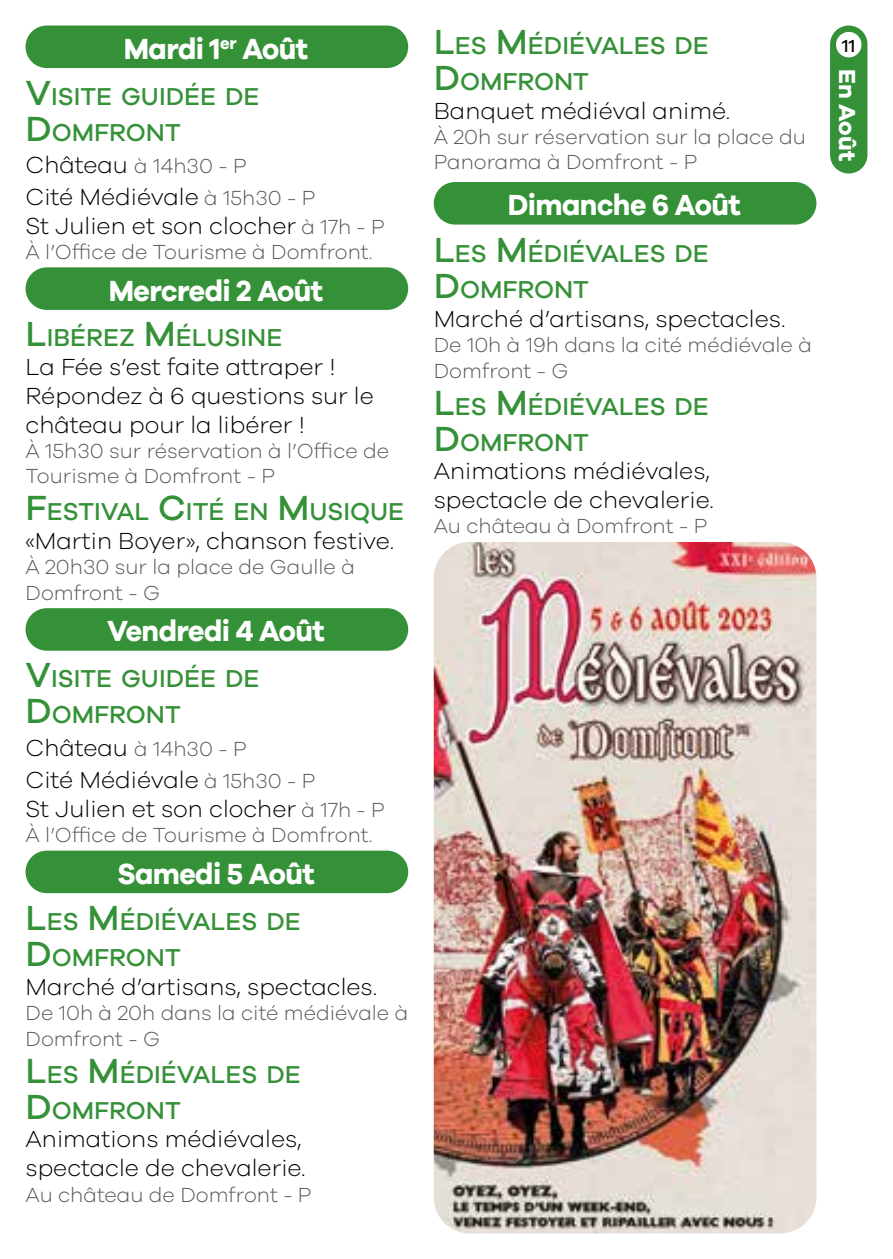
<style>
.page{position:relative;width:893px;height:1259px;background:#fff}
.page>*{position:absolute;margin:0;border:0;box-sizing:border-box;transform-origin:0 0}
.t1{font:700 30px "Galano Grotesque";letter-spacing:-.02em;color:#fff;scale:.95 1}
.t2{font:500 25.2px/36px "Galano Grotesque";color:#359138}
.t3{font:300 24px/28.8px "Galano Grotesque";color:#000}
.t4{font:700 24px "Galano Grotesque";color:#fff}
.t5{font:300 21px/25.2px "Galano Grotesque";color:#575756}
.t6{font:500 18px "Galano Grotesque";color:#000}
.s1{font-size:36px}
.s2{font-size:24px;color:#000}
.s3{font-size:21px;color:#575756}
</style>
<div class="page">
<div style="left:830px;top:26px;width:37px;height:147px;background:#359138;border-radius:19px"></div>
<div style="left:836px;top:32px;width:25px;height:25px;background:#fff;border-radius:50%"></div>
<div style="left:26px;top:26px;width:382px;height:42px;background:#359138;border-radius:21px"></div>
<div style="left:26px;top:267px;width:382px;height:43px;background:#359138;border-radius:21px"></div>
<div style="left:26px;top:608px;width:382px;height:43px;background:#359138;border-radius:21px"></div>
<div style="left:26px;top:850px;width:382px;height:43px;background:#359138;border-radius:21px"></div>
<div style="left:434px;top:182px;width:382px;height:43px;background:#359138;border-radius:21px"></div>
<img style="left:434px;top:542px;width:382px;height:691px">
<p class="t1" style="left:124px;top:30px;width:196px">Mardi 1<sup>er</sup> Août</p>
<p class="t2" style="left:26px;top:77px;width:232px"><span class="s1">V</span>ISITE GUIDÉE DE<br><span class="s1">D</span>OM FRONT</p>
<p class="t5" style="left:26px;top:153px;width:223px"><span class="s2">Château</span> à 14h30 - P</p>
<p class="t3" style="left:26px;top:182px;width:361px">Cité Médiévale <span class="s3">à 15h30 - P<br></span>St Julien et son clocher <span class="s3">à 17h - P</span></p>
<p class="t5" style="left:26px;top:239px;width:349px">À l’Office de Tourisme à Domfront.</p>
<p class="t1" style="left:109px;top:272px;width:227px">Mercredi 2 Août</p>
<p class="t2" style="left:26px;top:319px;width:255px"><span class="s1">L</span>IBÉREZ <span class="s1">M</span>ÉLUSINE</p>
<p class="t3" style="left:26px;top:352px;width:350px">La Fée s’est faite attraper !<br>Répondez à 6 questions sur le château pour la libérer !</p>
<p class="t5" style="left:26px;top:438px;width:365px">À 15h30 sur réservation à l’Office de<br>Tourisme à Domfront - P</p>
<p class="t2" style="left:26px;top:493px;width:377px"><span class="s1">F</span>ESTIVAL <span class="s1">C</span>ITÉ EN <span class="s1">M</span>USIQUE</p>
<p class="t3" style="left:26px;top:526px;width:370px">«Martin Boyer», chanson festive.</p>
<p class="t5" style="left:26px;top:554px;width:331px">À 20h30 sur la place de Gaulle à<br>Domfront - G</p>
<p class="t1" style="left:107px;top:613px;width:231px">Vendredi 4 Août</p>
<p class="t2" style="left:26px;top:660px;width:232px"><span class="s1">V</span>ISITE GUIDÉE DE<br><span class="s1">D</span>OM FRONT</p>
<p class="t5" style="left:26px;top:735px;width:223px"><span class="s2">Château</span> à 14h30 - P</p>
<p class="t3" style="left:26px;top:765px;width:361px">Cité Médiévale <span class="s3">à 15h30 - P<br></span>St Julien et son clocher <span class="s3">à 17h - P</span></p>
<p class="t5" style="left:26px;top:821px;width:349px">À l’Office de Tourisme à Domfront.</p>
<p class="t1" style="left:117px;top:855px;width:209px">Samedi 5 Août</p>
<p class="t2" style="left:25px;top:903px;width:273px"><span class="s1">L</span>ES <span class="s1">M</span>ÉDIÉVALES DE<br><span class="s1">D</span>OM FRONT</p>
<p class="t3" style="left:26px;top:972px;width:353px">Marché d’artisans, spectacles.</p>
<p class="t5" style="left:26px;top:1000px;width:384px">De 10h à 20h dans la cité médiévale à<br>Domfront - G</p>
<p class="t2" style="left:25px;top:1055px;width:273px"><span class="s1">L</span>ES <span class="s1">M</span>ÉDIÉVALES DE<br><span class="s1">D</span>OM FRONT</p>
<p class="t3" style="left:26px;top:1124px;width:282px">Animations médiévales, spectacle de chevalerie.</p>
<p class="t5" style="left:26px;top:1181px;width:287px">Au château de Domfront - P</p>
<p class="t2" style="left:434px;top:27px;width:273px"><span class="s1">L</span>ES <span class="s1">M</span>ÉDIÉVALES DE</p>
<p class="t6" style="left:842px;top:35px;width:15px">11</p>
<p class="t2" style="left:434px;top:63px;width:157px"><span class="s1">D</span>OM FRONT</p>
<p class="t3" style="left:434px;top:96px;width:298px">Banquet médiéval animé.</p>
<p class="t5" style="left:434px;top:124px;width:374px">À 20h sur réservation sur la place du<br>Panorama à Domfront - P</p>
<p class="t4" style="left:862px;top:69px;width:94px;rotate:90deg">En Août</p>
<p class="t1" style="left:508px;top:187px;width:247px">Dimanche 6 Août</p>
<p class="t2" style="left:434px;top:235px;width:273px"><span class="s1">L</span>ES <span class="s1">M</span>ÉDIÉVALES DE<br><span class="s1">D</span>OM FRONT</p>
<p class="t3" style="left:434px;top:304px;width:353px">Marché d’artisans, spectacles.</p>
<p class="t5" style="left:434px;top:332px;width:380px">De 10h à 19h dans la cité médiévale à<br>Domfront - G</p>
<p class="t2" style="left:434px;top:387px;width:273px"><span class="s1">L</span>ES <span class="s1">M</span>ÉDIÉVALES DE<br><span class="s1">D</span>OM FRONT</p>
<p class="t3" style="left:434px;top:456px;width:282px">Animations médiévales, spectacle de chevalerie.</p>
<p class="t5" style="left:434px;top:513px;width:275px">Au château à Domfront - P</p>
</div>
